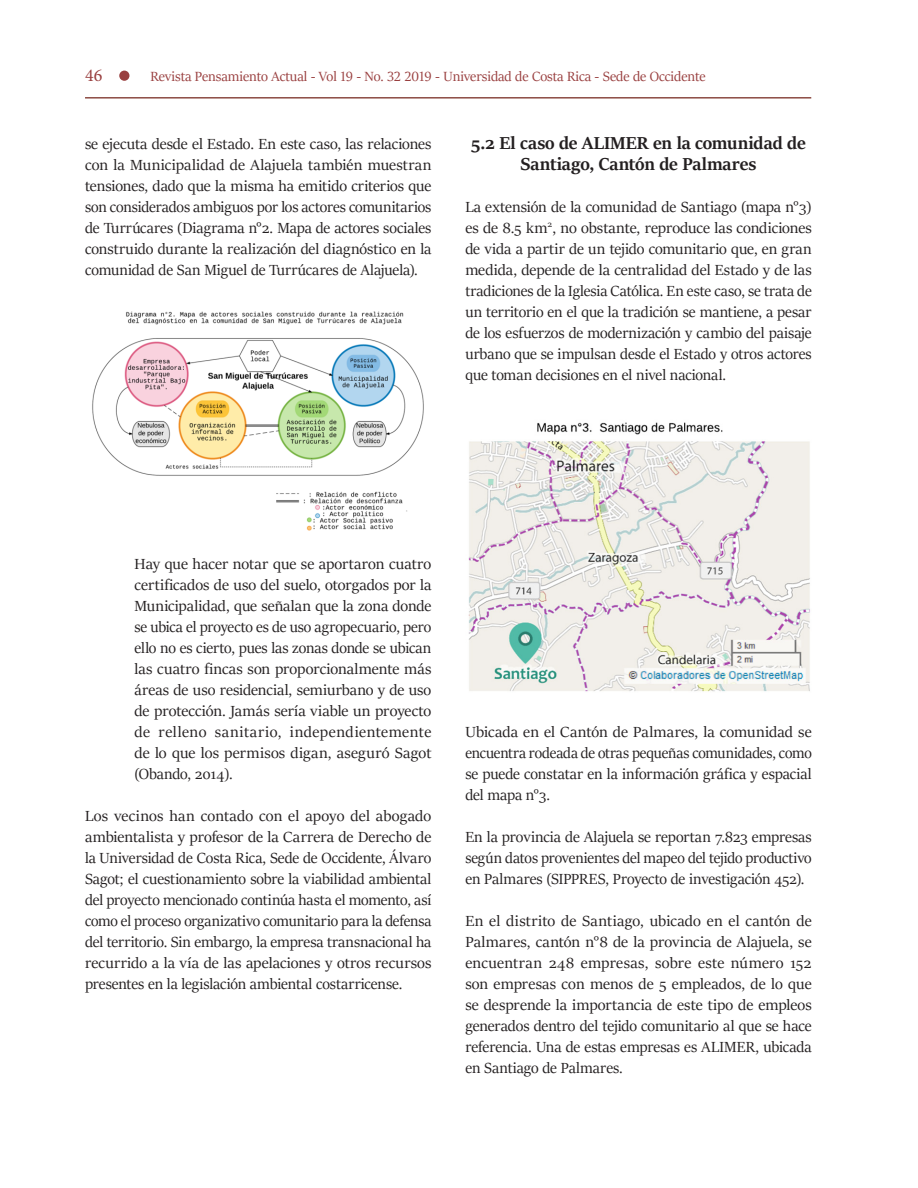
<style>
.page{position:relative;width:918px;height:1188px;background:#fff}
.page>*{position:absolute;margin:0;border:0;box-sizing:border-box;transform-origin:0 0}
.subtitulo{font:700 19.5px/21px "Sitka Banner";color:#231f20;text-align:center}
.t1{font:18px "Minion Pro";color:#993f3f}
.cuerpo{font:16.5px/21px "Sitka Banner";color:#231f20;text-align:justify}
.citas{font:16.5px/21px "Sitka Banner";letter-spacing:.01em;color:#231f20;text-align:justify}
.t2{font:15px "Sitka Banner";color:#993f3f}
</style>
<div class="page">
<hr style="left:85px;top:97px;width:726px;height:2px;background:#8c4b43">
<div style="left:119px;top:71px;width:10px;height:10px;background:#993f3f;border-radius:50%"></div>
<img style="left:92px;top:311px;width:332px;height:220px">
<img style="left:468px;top:422px;width:342px;height:270px">
<p class="t1" style="left:85px;top:63px;width:19px">46</p>
<p class="t2" style="left:151px;top:66px;width:557px">Revista Pensamiento Actual - Vol 19 - No. 32 2019 - Universidad de Costa Rica - Sede de Occidente</p>
<p class="cuerpo" style="left:85px;top:132px;width:348px">se ejecuta desde el Estado. En este caso, las relaciones con la Municipalidad de Alajuela también muestran tensiones, dado que la misma ha emitido criterios que son considerados ambiguos por los actores comunitarios de Turrúcares (Diagrama n°2. Mapa de actores sociales construido durante la realización del diagnóstico en la comunidad de San Miguel de Turrúcares de Alajuela).</p>
<p class="subtitulo" style="left:471px;top:131px;width:336px">5.2 El caso de ALIMER en la comunidad de<br>Santiago, Cantón de Palmares</p>
<p class="cuerpo" style="left:465px;top:195px;width:348px">La extensión de la comunidad de Santiago (mapa n°3) es de 8.5 km<sup>2</sup>, no obstante, reproduce las condiciones de vida a partir de un tejido comunitario que, en gran medida, depende de la centralidad del Estado y de las tradiciones de la Iglesia Católica. En este caso, se trata de un territorio en el que la tradición se mantiene, a pesar de los esfuerzos de modernización y cambio del paisaje urbano que se impulsan desde el Estado y otros actores que toman decisiones en el nivel nacional.</p>
<p class="citas" style="left:135px;top:552px;width:298px">Hay que hacer notar que se aportaron cuatro certificados de uso del suelo, otorgados por la Municipalidad, que señalan que la zona donde se ubica el proyecto es de uso agropecuario, pero ello no es cierto, pues las zonas donde se ubican las cuatro fincas son proporcionalmente más áreas de uso residencial, semiurbano y de uso de protección. Jamás sería viable un proyecto de relleno sanitario, independientemente de lo que los permisos digan, aseguró Sagot (Obando, 2014).</p>
<p class="cuerpo" style="left:85px;top:804px;width:348px">Los vecinos han contado con el apoyo del abogado ambientalista y profesor de la Carrera de Derecho de la Universidad de Costa Rica, Sede de Occidente, Álvaro Sagot; el cuestionamiento sobre la viabilidad ambiental del proyecto mencionado continúa hasta el momento, así como el proceso organizativo comunitario para la defensa del territorio. Sin embargo, la empresa transnacional ha recurrido a la vía de las apelaciones y otros recursos presentes en la legislación ambiental costarricense.</p>
<p class="cuerpo" style="left:465px;top:720px;width:348px">Ubicada en el Cantón de Palmares, la comunidad se encuentra rodeada de otras pequeñas comunidades, como se puede constatar en la información gráfica y espacial del mapa n°3.</p>
<p class="cuerpo" style="left:465px;top:825px;width:348px">En la provincia de Alajuela se reportan 7.823 empresas según datos provenientes del mapeo del tejido productivo en Palmares (SIPPRES, Proyecto de investigación 452).</p>
<p class="cuerpo" style="left:465px;top:909px;width:348px">En el distrito de Santiago, ubicado en el cantón de Palmares, cantón n°8 de la provincia de Alajuela, se encuentran 248 empresas, sobre este número 152 son empresas con menos de 5 empleados, de lo que se desprende la importancia de este tipo de empleos generados dentro del tejido comunitario al que se hace referencia. Una de estas empresas es ALIMER, ubicada en Santiago de Palmares.</p>
</div>
